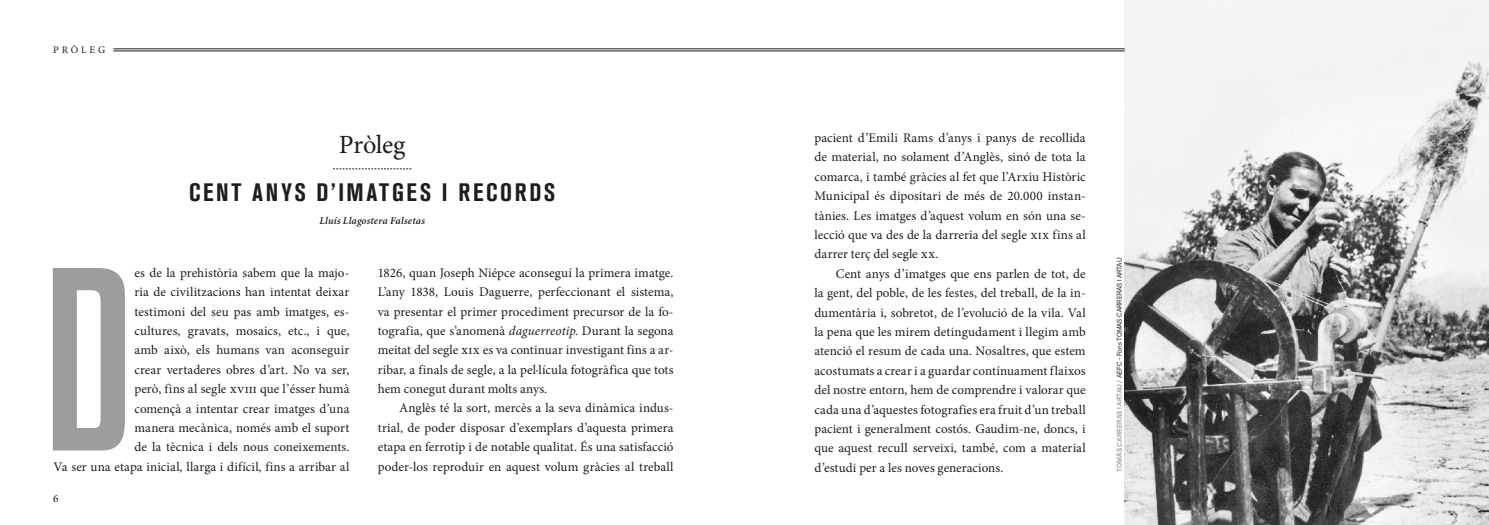
<style>
.page{position:relative;width:1489px;height:525px;background:#fff}
.page>*{position:absolute;margin:0;border:0;box-sizing:border-box;transform-origin:0 0}
.t1{font:500 condensed 258.12px "Akzidenz Grotesk BQ";color:#9d9d9d}
.t2{font:26.25px "Minion Pro";letter-spacing:-.015em;color:#1d1d1b}
.t3{font:700 condensed 25px "Akzidenz Grotesk BQ";letter-spacing:.105em;color:#1d1d1b}
.t4{font:13.12px/19.4px "Minion Pro";letter-spacing:.005em;color:#1d1d1b;text-align:justify}
.t5{font:11.25px "Minion Pro";color:#1d1d1b}
.t6{font:italic 600 10.38px "Minion Pro";letter-spacing:.015em;color:#1d1d1b}
.t7{font:10px "Minion Pro";letter-spacing:.285em;color:#1d1d1b}
.t8{font:6.88px "Akzid Grtsk Next";color:#1d1d1b}
.s1{font-style:italic}
.s2{font-weight:500;color:#9d9d9d}
</style>
<div class="page">
<img style="left:1124px;top:0;width:364px;height:524px">
<hr style="left:113px;top:49px;width:1011px;height:1px;background:#1d1d1b">
<hr style="left:113px;top:51px;width:1011px;height:1px;background:#1d1d1b">
<svg style="left:333px;top:168px;width:78px;height:1px"></svg>
<p class="t7" style="left:53px;top:43px;width:54px">PRÒLEG</p>
<h2 class="t2" style="left:339px;top:127px;width:68px">Pròleg</h2>
<h3 class="t3" style="left:189px;top:178px;width:367px">CENT ANYS D’IMATGES I RECORDS</h3>
<p class="t6" style="left:319px;top:213px;width:107px">Lluís Llagostera Falsetas</p>
<h1 class="t1" style="left:43px;top:215px;width:93px">D</h1>
<p class="t4" style="left:54px;top:263px;width:297px;text-align:right">es de la prehistòria sabem que la majo-<br>ria de civilitzacions han intentat deixar<br>testimoni del seu pas amb imatges, es-<br>cultures, gravats, mosaics, etc., i que,<br>amb això, els humans van aconseguir<br>crear vertaderes obres d’art. No va ser,<br>però, fins al segle xviii que l’ésser humà<br>començà a intentar crear imatges d’una<br>manera mecànica, només amb el suport<br>de la tècnica i dels nous coneixements.<br>Va ser una etapa inicial, llarga i difícil, fins a arribar al</p>
<p class="t4" style="left:378px;top:263px;width:297px">1826, quan Joseph Niépce aconseguí la primera imatge.<br>L’any 1838, Louis Daguerre, perfeccionant el sistema, va presentar el primer procediment precursor de la fo&shy;tografia, que s’anomenà <span class="s1">daguerreotip</span>. Durant la segona meitat del segle xix es va continuar investigant fins a ar&shy;ribar, a finals de segle, a la pel·lícula fotogràfica que tots hem conegut durant molts anys.</p>
<p class="t4" style="left:378px;top:398px;width:297px;text-indent:21px">Anglès té la sort, mercès a la seva dinàmica indus&shy;trial, de poder disposar d’exemplars d’aquesta primera etapa en ferrotip i de notable qualitat. És una satisfacció poder-los reproduir en aquest volum gràcies al treball</p>
<p class="t5" style="left:53px;top:491px;width:7px">6</p>
<p class="t4" style="left:814px;top:128px;width:273px">pacient d’Emili Rams d’anys i panys de recollida de material, no solament d’Anglès, sinó de tota la comarca, i també gràcies al fet que l’Arxiu Històric Municipal és dipositari de més de 20.000 instan&shy;tànies. Les imatges d’aquest volum en són una se&shy;lecció que va des de la darreria del segle xix fins al darrer terç del segle xx.</p>
<p class="t4" style="left:814px;top:264px;width:273px;text-indent:21px">Cent anys d’imatges que ens parlen de tot, de la gent, del poble, de les festes, del treball, de la in&shy;dumentària i, sobretot, de l’evolució de la vila. Val la pena que les mirem detingudament i llegim amb atenció el resum de cada una. Nosaltres, que estem acostumats a crear i a guardar contínuament flaixos del nostre entorn, hem de comprendre i valorar que cada una d’aquestes fotografies era fruit d’un treball pacient i generalment costós. Gaudim-ne, doncs, i que aquest recull serveixi, també, com a material</p>
<p class="t4" style="left:814px;top:457px;width:190px">d’estudi per a les noves generacions.</p>
<p class="t8" style="left:1114px;top:471px;width:215px;rotate:-90deg"><span class="s2">TOMÀS CARRERAS I ARTAU /</span> AEFC - Fons TOMAS CARRERAS I ARTAU</p>
</div>
